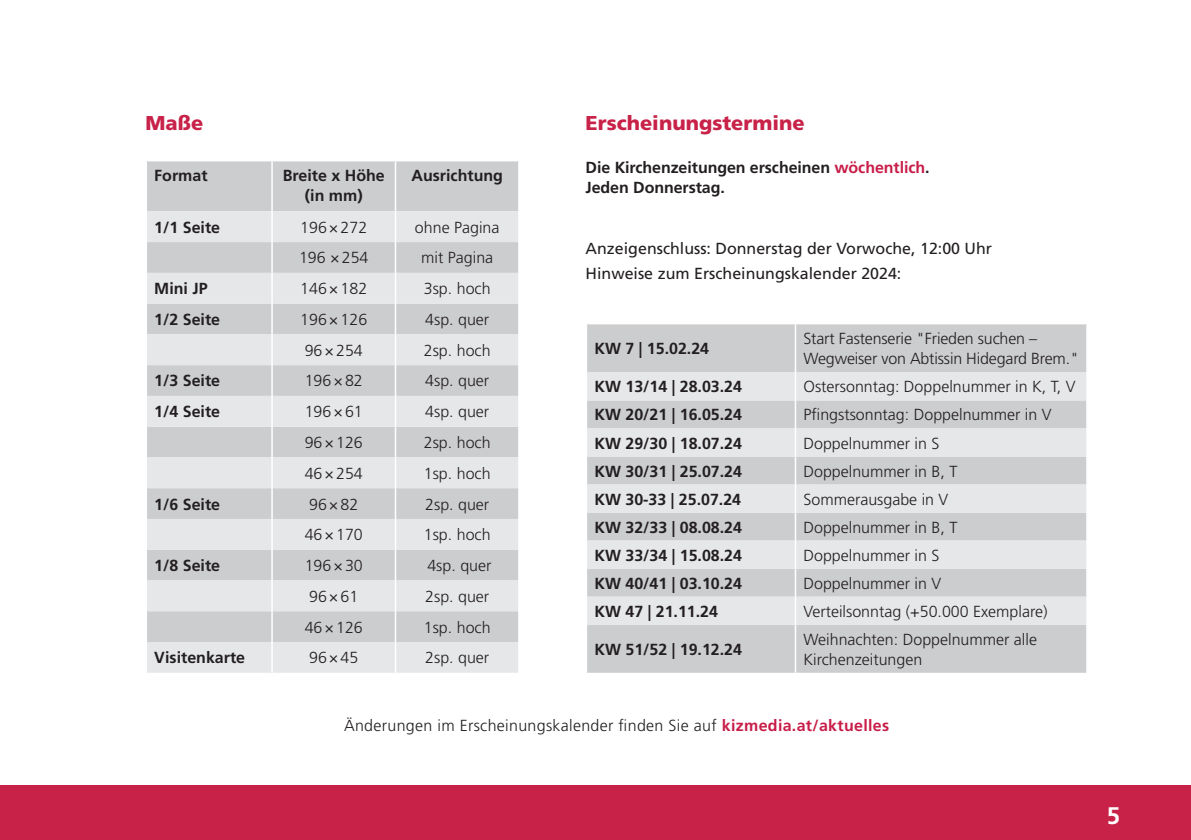
<style>
.page{position:relative;width:1191px;height:840px;background:#fff}
.page>*{position:absolute;margin:0;border:0;box-sizing:border-box;transform-origin:0 0}
.t1{font:700 24px "Frutiger LT Std";color:#fff}
.t2{font:900 20px "Frutiger LT Std";color:#c82249}
.t3{font:300 16px/20px "Frutiger LT Std";color:#231f20}
.t4{font:700 16px/20px "Frutiger LT Std";color:#231f20;text-align:center}
.t5{font:16px/25.6px "Frutiger LT Std";color:#231f20}
.t6{font:300 16px "Frutiger LT Std";letter-spacing:.02em;color:#231f20}
.s1{color:#c81d48}
.s2{font-weight:700;color:#c81d48}
</style>
<div class="page">
<div style="left:147px;top:161px;width:371px;height:50px;background:#cccdcf"></div>
<svg style="left:147px;top:211px;width:371px;height:461px;background:#dadbdd"></svg>
<hr style="left:271px;top:161px;width:2px;height:50px;background:#fff">
<hr style="left:395px;top:161px;width:1px;height:50px;background:#fff">
<hr style="left:271px;top:211px;width:2px;height:31px;background:#fff">
<hr style="left:395px;top:211px;width:1px;height:31px;background:#fff">
<hr style="left:271px;top:242px;width:2px;height:31px;background:#fff">
<hr style="left:395px;top:242px;width:1px;height:31px;background:#fff">
<hr style="left:271px;top:273px;width:2px;height:30px;background:#fff">
<hr style="left:395px;top:273px;width:1px;height:30px;background:#fff">
<hr style="left:271px;top:303px;width:2px;height:31px;background:#fff">
<hr style="left:395px;top:303px;width:1px;height:31px;background:#fff">
<hr style="left:271px;top:334px;width:2px;height:31px;background:#fff">
<hr style="left:395px;top:334px;width:1px;height:31px;background:#fff">
<hr style="left:271px;top:365px;width:2px;height:30px;background:#fff">
<hr style="left:395px;top:365px;width:1px;height:30px;background:#fff">
<hr style="left:271px;top:395px;width:2px;height:31px;background:#fff">
<hr style="left:395px;top:395px;width:1px;height:31px;background:#fff">
<hr style="left:271px;top:426px;width:2px;height:31px;background:#fff">
<hr style="left:395px;top:426px;width:1px;height:31px;background:#fff">
<hr style="left:271px;top:457px;width:2px;height:31px;background:#fff">
<hr style="left:395px;top:457px;width:1px;height:31px;background:#fff">
<hr style="left:271px;top:488px;width:2px;height:30px;background:#fff">
<hr style="left:395px;top:488px;width:1px;height:30px;background:#fff">
<hr style="left:271px;top:518px;width:2px;height:31px;background:#fff">
<hr style="left:395px;top:518px;width:1px;height:31px;background:#fff">
<hr style="left:271px;top:549px;width:2px;height:31px;background:#fff">
<hr style="left:395px;top:549px;width:1px;height:31px;background:#fff">
<hr style="left:271px;top:580px;width:2px;height:31px;background:#fff">
<hr style="left:395px;top:580px;width:1px;height:31px;background:#fff">
<hr style="left:271px;top:611px;width:2px;height:30px;background:#fff">
<hr style="left:395px;top:611px;width:1px;height:30px;background:#fff">
<hr style="left:271px;top:641px;width:2px;height:31px;background:#fff">
<hr style="left:395px;top:641px;width:1px;height:31px;background:#fff">
<div style="left:587px;top:324px;width:499px;height:348px;background:#cccdcf"></div>
<svg style="left:587px;top:372px;width:499px;height:252px;background:#dadbdd"></svg>
<hr style="left:794px;top:324px;width:2px;height:48px;background:#fff">
<hr style="left:794px;top:372px;width:2px;height:28px;background:#fff">
<hr style="left:794px;top:400px;width:2px;height:28px;background:#fff">
<hr style="left:794px;top:428px;width:2px;height:28px;background:#fff">
<hr style="left:794px;top:456px;width:2px;height:28px;background:#fff">
<hr style="left:794px;top:484px;width:2px;height:28px;background:#fff">
<hr style="left:794px;top:512px;width:2px;height:28px;background:#fff">
<hr style="left:794px;top:540px;width:2px;height:28px;background:#fff">
<hr style="left:794px;top:568px;width:2px;height:28px;background:#fff">
<hr style="left:794px;top:596px;width:2px;height:28px;background:#fff">
<svg style="left:1086px;top:400px;width:1px;height:197px"></svg>
<hr style="left:794px;top:624px;width:2px;height:48px;background:#fff">
<div style="left:0;top:784px;width:1191px;height:55px;background:#c82249"></div>
<p class="t2" style="left:146px;top:111px;width:59px">Maße</p>
<p class="t2" style="left:585px;top:111px;width:220px">Erscheinungstermine</p>
<p class="t4" style="left:585px;top:158px;width:345px;text-align:left">Die Kirchenzeitungen erscheinen <span class="s1">wöchentlich</span>.<br>Jeden Donnerstag.</p>
<p class="t4" style="left:154px;top:166px;width:55px">Format</p>
<p class="t4" style="left:283px;top:166px;width:103px">Breite x Höhe (in mm)</p>
<p class="t4" style="left:411px;top:166px;width:93px">Ausrichtung</p>
<p class="t4" style="left:154px;top:217px;width:67px">1/1 Seite</p>
<p class="t3" style="left:300px;top:217px;width:68px">196×272</p>
<p class="t3" style="left:415px;top:217px;width:86px">ohne Pagina</p>
<p class="t3" style="left:299px;top:248px;width:71px">196 ×254</p>
<p class="t3" style="left:421px;top:248px;width:73px">mit Pagina</p>
<p class="t4" style="left:154px;top:278px;width:55px">Mini JP</p>
<p class="t3" style="left:300px;top:279px;width:68px">146×182</p>
<p class="t3" style="left:424px;top:279px;width:68px">3sp. hoch</p>
<p class="t4" style="left:154px;top:309px;width:67px">1/2 Seite</p>
<p class="t3" style="left:300px;top:309px;width:68px">196×126</p>
<p class="t3" style="left:425px;top:309px;width:66px">4sp. quer</p>
<p class="t3" style="left:305px;top:340px;width:60px">96×254</p>
<p class="t3" style="left:424px;top:340px;width:68px">2sp. hoch</p>
<p class="t4" style="left:154px;top:371px;width:67px">1/3 Seite</p>
<p class="t3" style="left:305px;top:371px;width:60px">196×82</p>
<p class="t3" style="left:425px;top:371px;width:66px">4sp. quer</p>
<p class="t4" style="left:154px;top:401px;width:67px">1/4 Seite</p>
<p class="t3" style="left:305px;top:401px;width:60px">196×61</p>
<p class="t3" style="left:425px;top:401px;width:66px">4sp. quer</p>
<p class="t3" style="left:305px;top:432px;width:60px">96×126</p>
<p class="t3" style="left:424px;top:432px;width:68px">2sp. hoch</p>
<p class="t3" style="left:305px;top:463px;width:60px">46×254</p>
<p class="t3" style="left:424px;top:463px;width:68px">1sp. hoch</p>
<p class="t4" style="left:154px;top:493px;width:67px">1/6 Seite</p>
<p class="t3" style="left:309px;top:494px;width:51px">96×82</p>
<p class="t3" style="left:425px;top:494px;width:66px">2sp. quer</p>
<p class="t3" style="left:305px;top:524px;width:60px">46×170</p>
<p class="t3" style="left:424px;top:524px;width:68px">1sp. hoch</p>
<p class="t4" style="left:154px;top:555px;width:67px">1/8 Seite</p>
<p class="t3" style="left:305px;top:555px;width:60px">196×30</p>
<p class="t3" style="left:427px;top:555px;width:66px">4sp. quer</p>
<p class="t3" style="left:309px;top:586px;width:51px">96×61</p>
<p class="t3" style="left:425px;top:586px;width:66px">2sp. quer</p>
<p class="t3" style="left:305px;top:617px;width:60px">46×126</p>
<p class="t3" style="left:424px;top:617px;width:68px">1sp. hoch</p>
<p class="t4" style="left:154px;top:647px;width:92px">Visitenkarte</p>
<p class="t3" style="left:309px;top:647px;width:51px">96×45</p>
<p class="t3" style="left:425px;top:647px;width:66px">2sp. quer</p>
<p class="t5" style="left:585px;top:235px;width:408px">Anzeigenschluss: Donnerstag der Vorwoche, 12:00 Uhr<br>Hinweise zum Erscheinungskalender 2024:</p>
<p class="t4" style="left:594px;top:339px;width:116px">KW 7 | 15.02.24</p>
<p class="t3" style="left:803px;top:329px;width:277px">Start Fastenserie "Frieden suchen –<br>Wegweiser von Abtissin Hidegard Brem."</p>
<p class="t4" style="left:594px;top:377px;width:149px">KW 13/14 | 28.03.24</p>
<p class="t3" style="left:803px;top:377px;width:274px">Ostersonntag: Doppelnummer in K, T, V</p>
<p class="t4" style="left:594px;top:405px;width:149px">KW 20/21 | 16.05.24</p>
<p class="t3" style="left:803px;top:405px;width:250px">Pfingstsonntag: Doppelnummer in V</p>
<p class="t4" style="left:594px;top:433px;width:149px">KW 29/30 | 18.07.24</p>
<p class="t3" style="left:803px;top:433px;width:138px">Doppelnummer in S</p>
<p class="t4" style="left:594px;top:461px;width:149px">KW 30/31 | 25.07.24</p>
<p class="t3" style="left:803px;top:461px;width:155px">Doppelnummer in B, T</p>
<p class="t4" style="left:594px;top:489px;width:148px">KW 30-33 | 25.07.24</p>
<p class="t3" style="left:803px;top:489px;width:146px">Sommerausgabe in V</p>
<p class="t4" style="left:594px;top:517px;width:149px">KW 32/33 | 08.08.24</p>
<p class="t3" style="left:803px;top:517px;width:155px">Doppelnummer in B, T</p>
<p class="t4" style="left:594px;top:545px;width:149px">KW 33/34 | 15.08.24</p>
<p class="t3" style="left:803px;top:545px;width:138px">Doppelnummer in S</p>
<p class="t4" style="left:594px;top:573px;width:149px">KW 40/41 | 03.10.24</p>
<p class="t3" style="left:803px;top:573px;width:139px">Doppelnummer in V</p>
<p class="t4" style="left:594px;top:601px;width:125px">KW 47 | 21.11.24</p>
<p class="t3" style="left:803px;top:601px;width:246px">Verteilsonntag (+50.000 Exemplare)</p>
<p class="t4" style="left:594px;top:639px;width:149px">KW 51/52 | 19.12.24</p>
<p class="t3" style="left:803px;top:629px;width:235px">Weihnachten: Doppelnummer alle<br>Kirchenzeitungen</p>
<p class="t6" style="left:344px;top:716px;width:546px">Änderungen im Erscheinungskalender finden Sie auf <span class="s2">kizmedia.at/aktuelles</span></p>
<h1 class="t1" style="left:1106px;top:801px;width:15px">5</h1>
</div>
